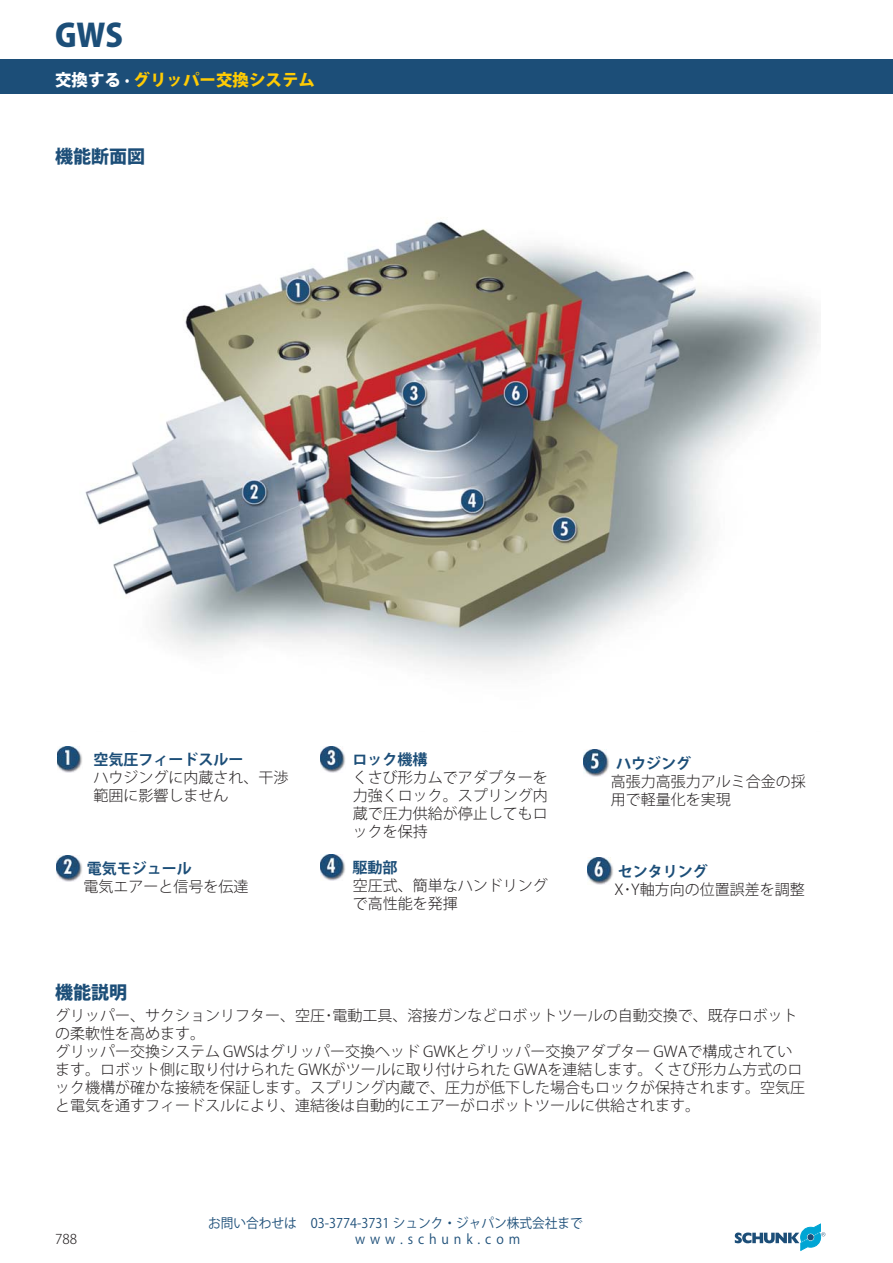
<style>
.page{position:relative;width:893px;height:1263px;background:#fff}
.page>*{position:absolute;margin:0;border:0;box-sizing:border-box;transform-origin:0 0}
.t1{font:31.5px "Koz Go Std Heavy 90 pv RKSJ H";color:#1c4e78}
.t2{font:18px "Koz Go Std Heavy 90 pv RKSJ H";color:#1c4e78}
.t3{font:16.5px "Koz Go Std Heavy 90 pv RKSJ H";color:#ffcb04}
.t4{font:15px/18px "Koz Go Std Light 90 pv RKSJ H";color:#231f20}
.t5{font:15px "Koz Go Std Bold 90 pv RKSJ H";color:#1c4e78}
.t6{font:13.5px "Koz Go Std Light 90 pv RKSJ H";color:#231f20}
.t7{font:13.35px "Koz Go Std Regular 90 pv RKSJ H";color:#1c4e78;scale:.95 1}
.t8{font:13.35px "Koz Go Std Regular 90 pv RKSJ H";letter-spacing:.385em;color:#1c4e78;scale:.95 1}
.s1{color:#fff}
</style>
<div class="page">
<svg style="left:735px;top:1224px;width:90px;height:27px"></svg>
<div style="left:0;top:60px;width:893px;height:34px;background:#1c4e78"></div>
<img style="left:85px;top:221px;width:734px;height:452px">
<img style="left:588px;top:858px;width:25px;height:26px">
<img style="left:584px;top:750px;width:25px;height:26px">
<img style="left:320px;top:854px;width:25px;height:27px">
<img style="left:320px;top:746px;width:25px;height:27px">
<img style="left:57px;top:856px;width:25px;height:26px">
<img style="left:57px;top:746px;width:25px;height:27px">
<h1 class="t1" style="left:55px;top:24px;width:70px">GWS</h1>
<p class="t3" style="left:55px;top:73px;width:261px"><span class="s1">交換する ·</span> グリッパー交換システム</p>
<p class="t2" style="left:55px;top:150px;width:92px">機能断面図</p>
<p class="t5" style="left:93px;top:754px;width:151px">空気圧フィードスルー</p>
<p class="t4" style="left:93px;top:771px;width:196px">ハウジングに内蔵され、干渉範囲に影響しません</p>
<p class="t5" style="left:87px;top:863px;width:106px">電気モジュール</p>
<p class="t4" style="left:84px;top:880px;width:166px">電気エアーと信号を伝達</p>
<p class="t2" style="left:55px;top:986px;width:74px">機能説明</p>
<p class="t5" style="left:353px;top:754px;width:76px">ロック機構</p>
<p class="t4" style="left:353px;top:771px;width:196px;text-align:justify">くさび形カムでアダプターを力強くロック。スプリング内蔵で圧力供給が停止してもロックを保持</p>
<p class="t5" style="left:353px;top:862px;width:46px">駆動部</p>
<p class="t4" style="left:353px;top:879px;width:196px">空圧式、簡単なハンドリングで高性能を発揮</p>
<p class="t5" style="left:616px;top:757px;width:76px">ハウジング</p>
<p class="t4" style="left:611px;top:774px;width:197px">高張力高張力アルミ合金の採用で軽量化を実現</p>
<p class="t5" style="left:618px;top:865px;width:91px">センタリング</p>
<p class="t4" style="left:615px;top:882px;width:192px">X･Y軸方向の位置誤差を調整</p>
<p class="t4" style="left:55px;top:1008px;width:752px">グリッパー、サクションリフター、空圧･電動工具、溶接ガンなどロボットツールの自動交換で、既存ロボットの柔軟性を高めます。<br>グリッパー交換システム GWSはグリッパー交換ヘッド GWKとグリッパー交換アダプター GWAで構成されています。ロボット側に取り付けられた GWKがツールに取り付けられた GWAを連結します。くさび形カム方式のロック機構が確かな接続を保証します。スプリング内蔵で、圧力が低下した場合もロックが保持されます。空気圧と電気を通すフィードスルにより、連結後は自動的にエアーがロボットツールに供給されます。</p>
<p class="t7" style="left:208px;top:1218px;width:396px">お問い合わせは　03-3774-3731 シュンク・ジャパン株式会社まで</p>
<p class="t6" style="left:55px;top:1234px;width:24px">788</p>
<p class="t8" style="left:355px;top:1234px;width:175px">www.schunk.com</p>
</div>
